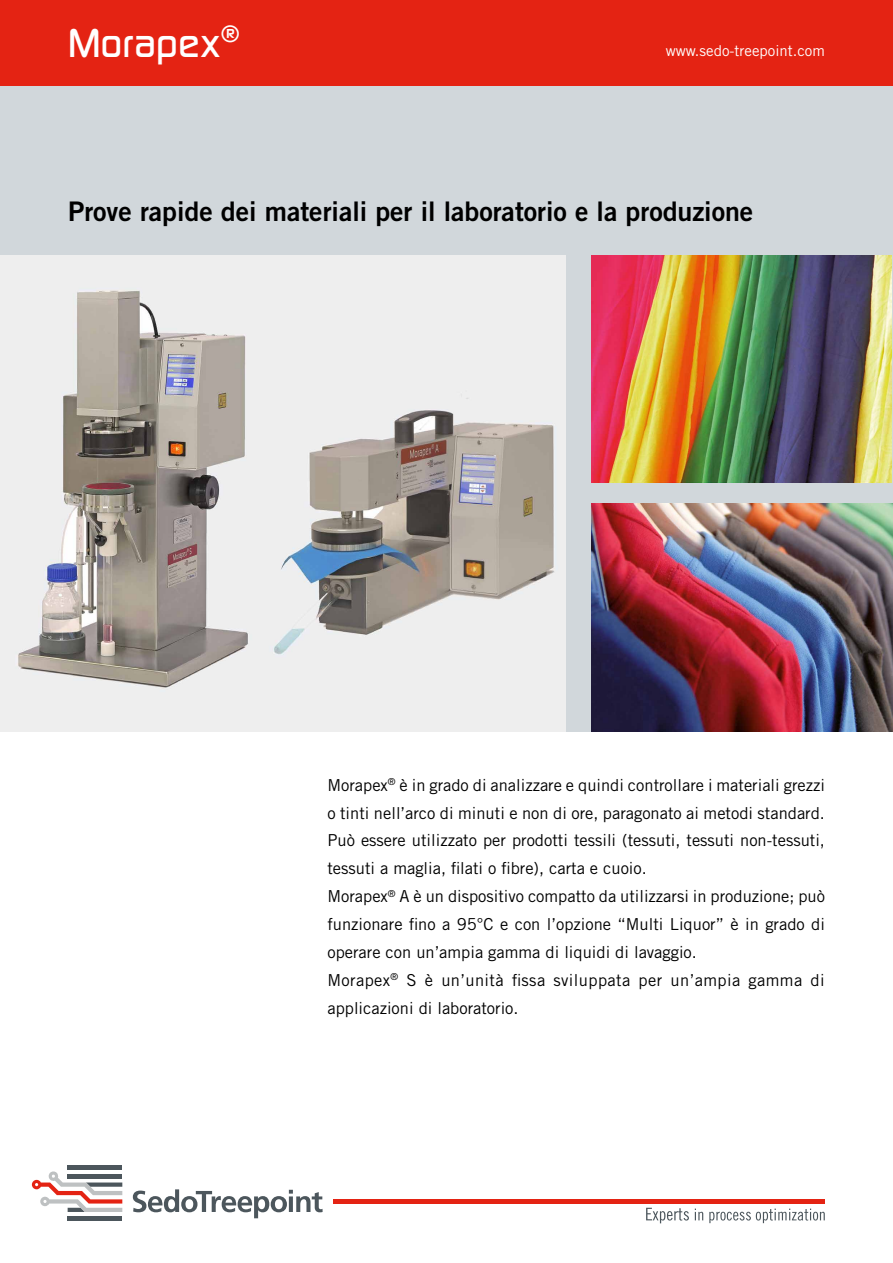
<style>
.page{position:relative;width:893px;height:1263px;background:#fff}
.page>*{position:absolute;margin:0;border:0;box-sizing:border-box;transform-origin:0 0}
.t1{font:500 42px "Digital Sans EF";color:#fff}
.t2{font:27px "Trade Gothic LT Std Bd 2";color:#000}
.t3{font:16.5px/27.9px "Trade Gothic LT Std";color:#000}
.t4{font:15px "Trade Gothic LT Std";color:#fff}
</style>
<div class="page">
<div style="left:0;top:85px;width:893px;height:170px;background:#d1d7db"></div>
<div style="left:0;top:251px;width:893px;height:480px;background:#d1d7db"></div>
<div style="left:0;top:0;width:893px;height:85px;background:#e42313"></div>
<hr style="left:68px;top:1216px;width:54px;height:4px;background:#4c565c">
<hr style="left:68px;top:1166px;width:54px;height:4px;background:#4c565c">
<hr style="left:333px;top:1199px;width:492px;height:4px;background:#e42313">
<svg style="left:32px;top:1171px;width:90px;height:41px"></svg>
<svg style="left:133px;top:1189px;width:190px;height:29px"></svg>
<svg style="left:646px;top:1208px;width:43px;height:15px"></svg>
<svg style="left:695px;top:1208px;width:8px;height:12px"></svg>
<svg style="left:709px;top:1208px;width:116px;height:15px"></svg>
<img style="left:591px;top:504px;width:302px;height:227px">
<img style="left:591px;top:255px;width:300px;height:228px">
<img style="left:0;top:255px;width:566px;height:477px">
<h1 class="t1" style="left:68px;top:18px;width:174px">Morapex®</h1>
<p class="t4" style="left:666px;top:42px;width:161px">www.sedo-treepoint.com</p>
<h2 class="t2" style="left:68px;top:194px;width:687px">Prove rapide dei materiali per il laboratorio e la produzione</h2>
<p class="t3" style="left:327px;top:770px;width:499px">Morapex<sup>®</sup> è in grado di analizzare e quindi controllare i materiali grezzi o tinti nell’arco di minuti e non di ore, paragonato ai metodi standard.<br>Può essere utilizzato per prodotti tessili (tessuti, tessuti non-tessuti, tessuti a maglia, filati o fibre), carta e cuoio.<br>Morapex<sup>®</sup> A è un dispositivo compatto da utilizzarsi in produzione; può funzionare fino a 95°C e con l’opzione “Multi Liquor” è in grado di operare con un’ampia gamma di liquidi di lavaggio.<br>Morapex<sup>®</sup> S è un’unità fissa sviluppata per un’ampia gamma di applicazioni di laboratorio.</p>
</div>
